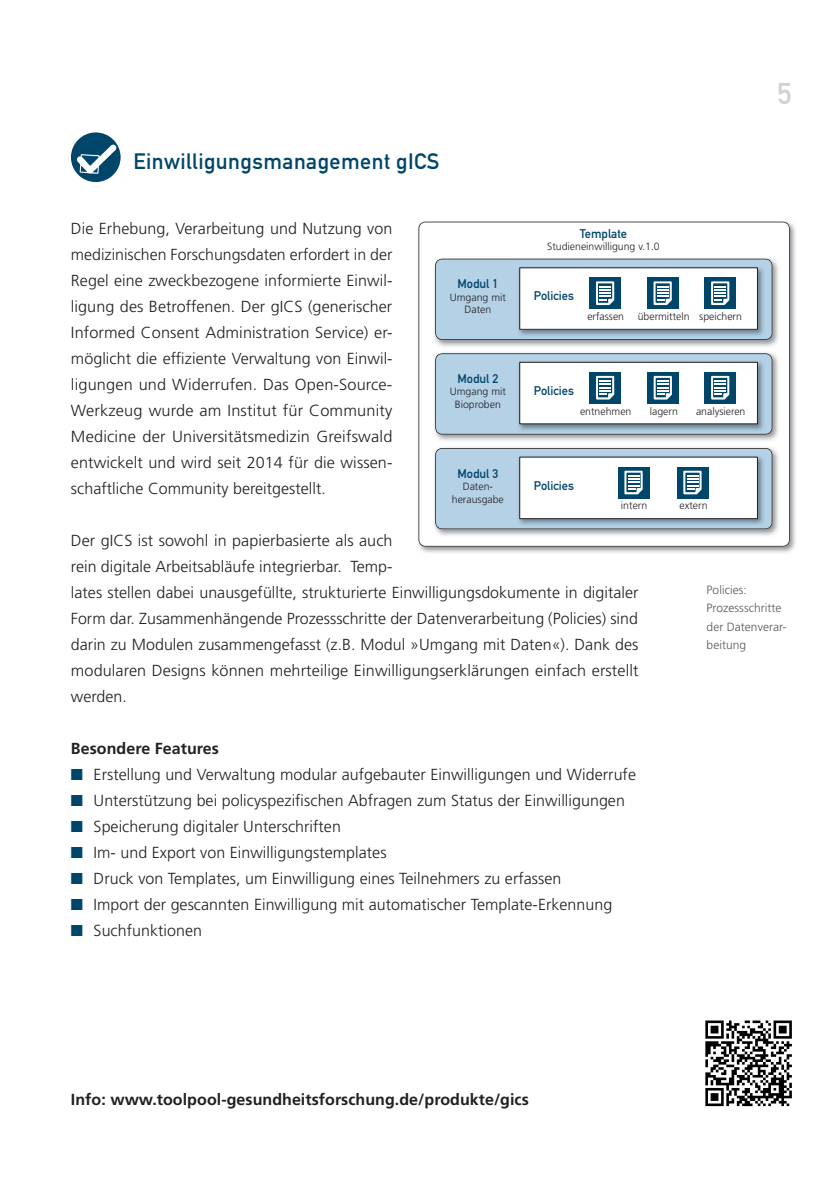
<style>
.page{position:relative;width:840px;height:1191px;background:#fff}
.page>*{position:absolute;margin:0;border:0;box-sizing:border-box;transform-origin:0 0}
.t1{font:29.6px "DIN Mittelschrift";color:#d1d2d4}
.t2{font:22px "DIN Mittelschrift";letter-spacing:.02em;color:#00466b}
.t3{font:300 16px/26px "Frutiger LT Std";letter-spacing:.005em;color:#231f20;text-align:justify}
.t4{font:700 16px "Frutiger LT Std";letter-spacing:.005em;color:#231f20}
.t5{font:12.4px "DIN Mittelschrift";color:#00466b}
.t6{font:300 12px/18.2px "Frutiger LT Std";letter-spacing:.005em;color:#57585a}
.t7{font:300 10.6px/12.6px "Frutiger";color:#231f20;text-align:center}
.s1{color:#00466b}
</style>
<div class="page">
<img style="left:71px;top:132px;width:49px;height:50px;border-radius:25px">
<img style="left:705px;top:1020px;width:87px;height:87px">
<img style="left:419px;top:221px;width:377px;height:332px">
<svg style="left:418px;top:222px;width:371px;height:324px"></svg>
<img style="left:433px;top:256px;width:347px;height:92px">
<img style="left:433px;top:351px;width:347px;height:91px">
<svg style="left:435px;top:259px;width:337px;height:81px"></svg>
<img style="left:433px;top:446px;width:347px;height:91px">
<svg style="left:435px;top:353px;width:337px;height:81px"></svg>
<svg style="left:435px;top:448px;width:337px;height:81px"></svg>
<h2 class="t2" style="left:133px;top:148px;width:307px">Einwilligungsmanagement gICS</h2>
<h1 class="t1" style="left:777px;top:76px;width:16px">5</h1>
<p class="t3" style="left:71px;top:216px;width:323px">Die Erhebung, Verarbeitung und Nutzung von medizinischen Forschungsdaten erfordert in der Regel eine zweckbezogene informierte Einwil&shy;ligung des Betroffenen. Der gICS (generischer Informed Consent Administration Service) er&shy;möglicht die effiziente Verwaltung von Einwil&shy;ligungen und Widerrufen. Das Open-Source-Werkzeug wurde am Institut für Community Medicine der Universitätsmedizin Greifswald entwickelt und wird seit 2014 für die wissen&shy;schaftliche Community bereitgestellt.</p>
<p class="t3" style="left:71px;top:528px;width:568px;text-align:left">Der gICS ist sowohl in papierbasierte als auch<br>rein digitale Arbeitsabläufe integrierbar. Temp-<br>lates stellen dabei unausgefüllte, strukturierte Einwilligungsdokumente in digitaler Form dar. Zusammenhängende Prozessschritte der Datenverarbeitung (Policies) sind darin zu Modulen zusammengefasst (z.B. Modul »Umgang mit Daten«). Dank des modularen Designs können mehrteilige Einwilligungserklärungen einfach erstellt werden.</p>
<p class="t4" style="left:71px;top:739px;width:149px">Besondere Features</p>
<p class="t3" style="left:71px;top:762px;width:566px"><span class="s1">■</span> Erstellung und Verwaltung modular aufgebauter Einwilligungen und Widerrufe</p>
<p class="t3" style="left:71px;top:788px;width:555px"><span class="s1">■</span> Unterstützung bei policyspezifischen Abfragen zum Status der Einwilligungen</p>
<p class="t3" style="left:71px;top:814px;width:271px"><span class="s1">■</span> Speicherung digitaler Unterschriften</p>
<p class="t3" style="left:71px;top:840px;width:317px"><span class="s1">■</span> Im- und Export von Einwilligungstemplates</p>
<p class="t3" style="left:71px;top:866px;width:491px"><span class="s1">■</span> Druck von Templates, um Einwilligung eines Teilnehmers zu erfassen</p>
<p class="t3" style="left:71px;top:892px;width:542px"><span class="s1">■</span> Import der gescannten Einwilligung mit automatischer Template-Erkennung</p>
<p class="t3" style="left:71px;top:918px;width:132px"><span class="s1">■</span> Suchfunktionen</p>
<p class="t5" style="left:579px;top:227px;width:49px">Template</p>
<p class="t7" style="left:547px;top:240px;width:114px">Studieneinwilligung v.1.0</p>
<p class="t5" style="left:533px;top:289px;width:42px">Policies</p>
<p class="t5" style="left:457px;top:277px;width:42px">Modul 1</p>
<p class="t7" style="left:449px;top:291px;width:58px">Umgang mit<br>Daten</p>
<p class="t7" style="left:587px;top:310px;width:38px">erfassen</p>
<p class="t7" style="left:637px;top:310px;width:106px">übermitteln speichern</p>
<p class="t5" style="left:457px;top:371px;width:42px">Modul 2</p>
<p class="t7" style="left:449px;top:385px;width:58px">Umgang mit<br>Bioproben</p>
<p class="t5" style="left:533px;top:383px;width:42px">Policies</p>
<p class="t7" style="left:579px;top:404px;width:53px">entnehmen</p>
<p class="t7" style="left:649px;top:404px;width:30px">lagern</p>
<p class="t7" style="left:695px;top:404px;width:51px">analysieren</p>
<p class="t5" style="left:457px;top:466px;width:42px">Modul 3</p>
<p class="t7" style="left:451px;top:480px;width:53px">Daten&shy;herausgabe</p>
<p class="t5" style="left:533px;top:478px;width:42px">Policies</p>
<p class="t7" style="left:620px;top:499px;width:28px">intern</p>
<p class="t7" style="left:679px;top:499px;width:30px">extern</p>
<p class="t6" style="left:706px;top:581px;width:81px">Policies:<br>Prozessschritte der Datenverar&shy;beitung</p>
<p class="t4" style="left:71px;top:1090px;width:459px">Info: www.toolpool-gesundheitsforschung.de/produkte/gics</p>
</div>
